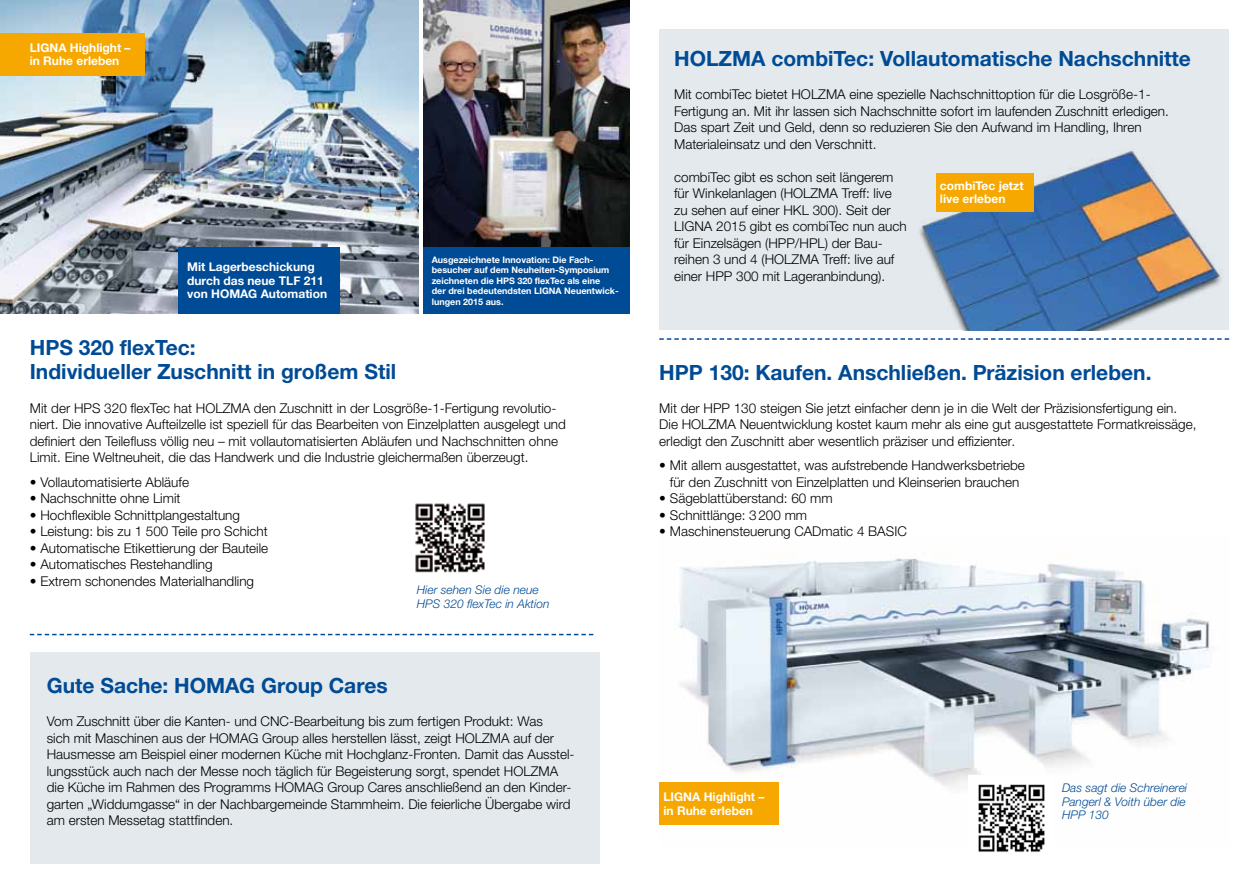
<style>
.page{position:relative;width:1259px;height:893px;background:#fff}
.page>*{position:absolute;margin:0;border:0;box-sizing:border-box;transform-origin:0 0}
.t1{font:700 21px/24px "Helvetica Neue LTW1 G";color:#004b95}
.t2{font:300 13.5px/16.5px "Helvetica Neue LTW1 G";color:#000}
.t3{font:700 12px/13.5px "Helvetica Neue LTW1 G";color:#fff}
.t4{font:italic 300 12px/13.5px "Helvetica Neue LTW1 G";color:#004b95;text-align:justify}
.t5{font:700 9px/10.5px "Helvetica Neue LTW1 G";color:#fff}
</style>
<div class="page">
<div style="left:30px;top:652px;width:570px;height:211px;background:#e3e9ec"></div>
<div style="left:659px;top:30px;width:570px;height:300px;background:#e3e9ec"></div>
<img style="left:919px;top:150px;width:303px;height:180px">
<svg style="left:30px;top:634px;width:563px;height:1px"></svg>
<svg style="left:659px;top:338px;width:570px;height:2px"></svg>
<div style="left:935px;top:173px;width:98px;height:39px;background:#f7a800"></div>
<img style="left:678px;top:558px;width:533px;height:267px">
<div style="left:968px;top:776px;width:85px;height:85px;background:#fff"></div>
<img style="left:978px;top:784px;width:67px;height:68px">
<img style="left:0;top:0;width:419px;height:314px">
<img style="left:415px;top:503px;width:70px;height:70px">
<img style="left:423px;top:0;width:206px;height:248px">
<div style="left:423px;top:248px;width:206px;height:66px;background:#004b95"></div>
<div style="left:0;top:33px;width:145px;height:43px;background:#f7a800"></div>
<div style="left:659px;top:782px;width:119px;height:43px;background:#f7a800"></div>
<div style="left:179px;top:248px;width:161px;height:66px;background:#004b95"></div>
<p class="t3" style="left:30px;top:41px;width:102px">LIGNA Highlight – in Ruhe erleben</p>
<p class="t3" style="left:187px;top:260px;width:141px">Mit Lagerbeschickung durch das neue TLF 211 von HOMAG Automation</p>
<p class="t5" style="left:432px;top:254px;width:188px">Ausgezeichnete Innovation: Die Fach&shy;besucher auf dem Neuheiten-Symposium zeichneten die HPS 320 flexTec als eine<br>der drei bedeutendsten LIGNA Neuentwick&shy;lungen 2015 aus.</p>
<h1 class="t1" style="left:30px;top:335px;width:368px">HPS 320 flexTec:<br>Individueller Zuschnitt in großem Stil</h1>
<p class="t2" style="left:30px;top:399px;width:538px">Mit der HPS 320 flexTec hat HOLZMA den Zuschnitt in der Losgröße-1-Fertigung revolutio&shy;niert. Die innovative Aufteilzelle ist speziell für das Bearbeiten von Einzelplatten ausgelegt und definiert den Teilefluss völlig neu – mit vollautomatisierten Abläufen und Nachschnitten ohne Limit. Eine Weltneuheit, die das Handwerk und die Industrie gleichermaßen überzeugt.</p>
<p class="t2" style="left:30px;top:474px;width:161px">• Vollautomatisierte Abläufe</p>
<p class="t2" style="left:30px;top:490px;width:152px">• Nachschnitte ohne Limit</p>
<p class="t2" style="left:30px;top:507px;width:212px">• Hochflexible Schnittplangestaltung</p>
<p class="t2" style="left:30px;top:523px;width:239px">• Leistung: bis zu 1 500 Teile pro Schicht</p>
<p class="t2" style="left:30px;top:540px;width:240px">• Automatische Etikettierung der Bauteile</p>
<p class="t2" style="left:30px;top:556px;width:184px">• Automatisches Restehandling</p>
<p class="t2" style="left:30px;top:573px;width:226px">• Extrem schonendes Materialhandling</p>
<p class="t4" style="left:417px;top:583px;width:134px">Hier sehen Sie die neue<br>HPS 320 flexTec in Aktion</p>
<h1 class="t1" style="left:47px;top:673px;width:342px">Gute Sache: HOMAG Group Cares</h1>
<p class="t2" style="left:47px;top:713px;width:529px">Vom Zuschnitt über die Kanten- und CNC-Bearbeitung bis zum fertigen Produkt: Was<br>sich mit Maschinen aus der HOMAG Group alles herstellen lässt, zeigt HOLZMA auf der Hausmesse am Beispiel einer modernen Küche mit Hochglanz-Fronten. Damit das Ausstel&shy;lungsstück auch nach der Messe noch täglich für Begeisterung sorgt, spendet HOLZMA die Küche im Rahmen des Programms HOMAG Group Cares anschließend an den Kinder&shy;garten „Widdumgasse“ in der Nachbargemeinde Stammheim. Die feierliche Übergabe wird am ersten Messetag stattfinden.</p>
<h1 class="t1" style="left:674px;top:46px;width:518px">HOLZMA combiTec: Vollautomatische Nachschnitte</h1>
<p class="t2" style="left:674px;top:86px;width:496px">Mit combiTec bietet HOLZMA eine spezielle Nachschnittoption für die Losgröße-1- Fertigung an. Mit ihr lassen sich Nachschnitte sofort im laufenden Zuschnitt erledigen.<br>Das spart Zeit und Geld, denn so reduzieren Sie den Aufwand im Handling, Ihren Materialeinsatz und den Verschnitt.</p>
<p class="t2" style="left:674px;top:168px;width:234px">combiTec gibt es schon seit längerem für Winkelanlagen (HOLZMA Treff: live zu sehen auf einer HKL 300). Seit der LIGNA 2015 gibt es combiTec nun auch für Einzelsägen (HPP/HPL) der Bau&shy;reihen 3 und 4 (HOLZMA Treff: live auf einer HPP 300 mit Lageranbindung).</p>
<p class="t3" style="left:940px;top:179px;width:85px">combiTec jetzt live erleben</p>
<h1 class="t1" style="left:659px;top:360px;width:494px">HPP 130: Kaufen. Anschließen. Präzision erleben.</h1>
<p class="t2" style="left:659px;top:399px;width:539px">Mit der HPP 130 steigen Sie jetzt einfacher denn je in die Welt der Präzisionsfertigung ein.<br>Die HOLZMA Neuentwicklung kostet kaum mehr als eine gut ausgestattete Formatkreissäge, erledigt den Zuschnitt aber wesentlich präziser und effizienter.</p>
<p class="t2" style="left:659px;top:457px;width:367px;text-align:center">• Mit allem ausgestattet, was aufstrebende Handwerksbetriebe für den Zuschnitt von Einzelplatten und Kleinserien brauchen</p>
<p class="t2" style="left:659px;top:490px;width:175px">• Sägeblattüberstand: 60 mm</p>
<p class="t2" style="left:659px;top:507px;width:149px">• Schnittlänge: 3200 mm</p>
<p class="t2" style="left:659px;top:523px;width:249px">• Maschinensteuerung CADmatic 4 BASIC</p>
<p class="t3" style="left:663px;top:790px;width:102px">LIGNA Highlight – in Ruhe erleben</p>
<p class="t4" style="left:1062px;top:781px;width:127px">Das sagt die Schreinerei Pangerl &amp; Voith über die HPP 130</p>
</div>
